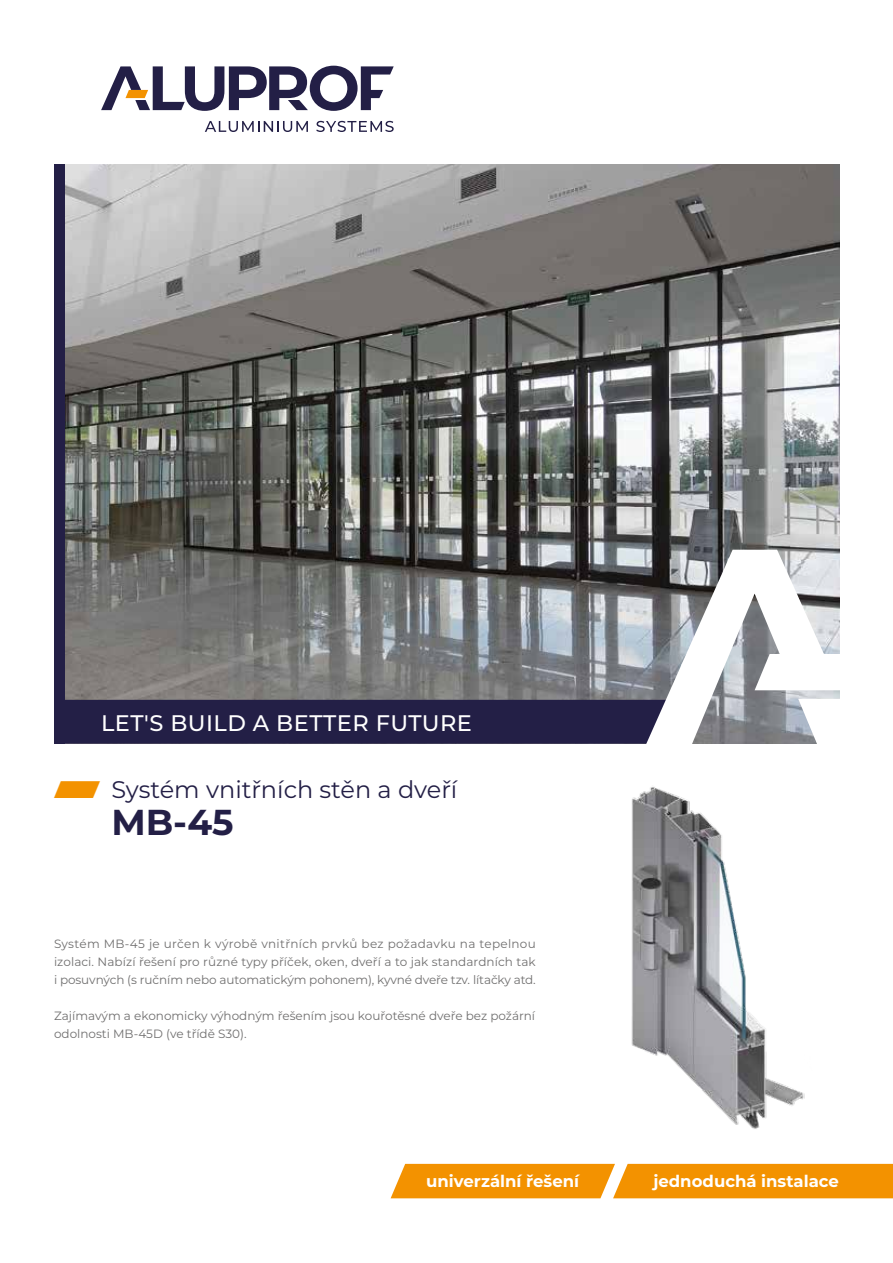
<style>
.page{position:relative;width:893px;height:1263px;background:#fff}
.page>*{position:absolute;margin:0;border:0;box-sizing:border-box;transform-origin:0 0}
.t1{font:700 36px "Montserrat Alu";color:#231f46}
.t2{font:24px "Montserrat Alu";color:#231f46}
.t3{font:500 22.5px "Montserrat Alu";letter-spacing:.02em;color:#fff}
.t4{font:700 16.5px "Montserrat Alu";color:#fff}
.t5{font:12px/18px "Montserrat Alu";letter-spacing:-.005em;color:#706f6f;text-align:justify}
.s1{color:#f39200}
</style>
<div class="page">
<div style="left:391px;top:1164px;width:502px;height:34px;background:#f39200"></div>
<img style="left:65px;top:164px;width:774px;height:536px">
<img style="left:631px;top:787px;width:174px;height:342px">
<div style="left:54px;top:164px;width:11px;height:580px;background:#231f46"></div>
<div style="left:54px;top:700px;width:619px;height:44px;background:#231f46"></div>
<svg style="left:644px;top:550px;width:196px;height:194px"></svg>
<svg style="left:101px;top:66px;width:293px;height:45px"></svg>
<svg style="left:205px;top:121px;width:103px;height:11px"></svg>
<svg style="left:316px;top:121px;width:78px;height:11px"></svg>
<h3 class="t3" style="left:101px;top:707px;width:372px">LET'S BUILD A BETTER FUTURE</h3>
<h2 class="t2" style="left:54px;top:773px;width:405px"><span class="s1">⸠</span> Systém vnitřních stěn a dveří</h2>
<h1 class="t1" style="left:111px;top:796px;width:124px">MB-45</h1>
<p class="t5" style="left:54px;top:934px;width:483px">Systém MB-45 je určen k výrobě vnitřních prvků bez požadavku na tepelnou izolaci. Nabízí řešení pro různé typy příček, oken, dveří a to jak standardních tak i posuvných (s ručním nebo automatickým pohonem), kyvné dveře tzv. lítačky atd.</p>
<p class="t5" style="left:54px;top:1006px;width:483px">Zajímavým a ekonomicky výhodným řešením jsou kouřotěsné dveře bez požární odolnosti MB-45D (ve třídě S30).</p>
<h3 class="t4" style="left:426px;top:1169px;width:154px">univerzální řešení</h3>
<h3 class="t4" style="left:653px;top:1169px;width:187px">jednoduchá instalace</h3>
</div>
